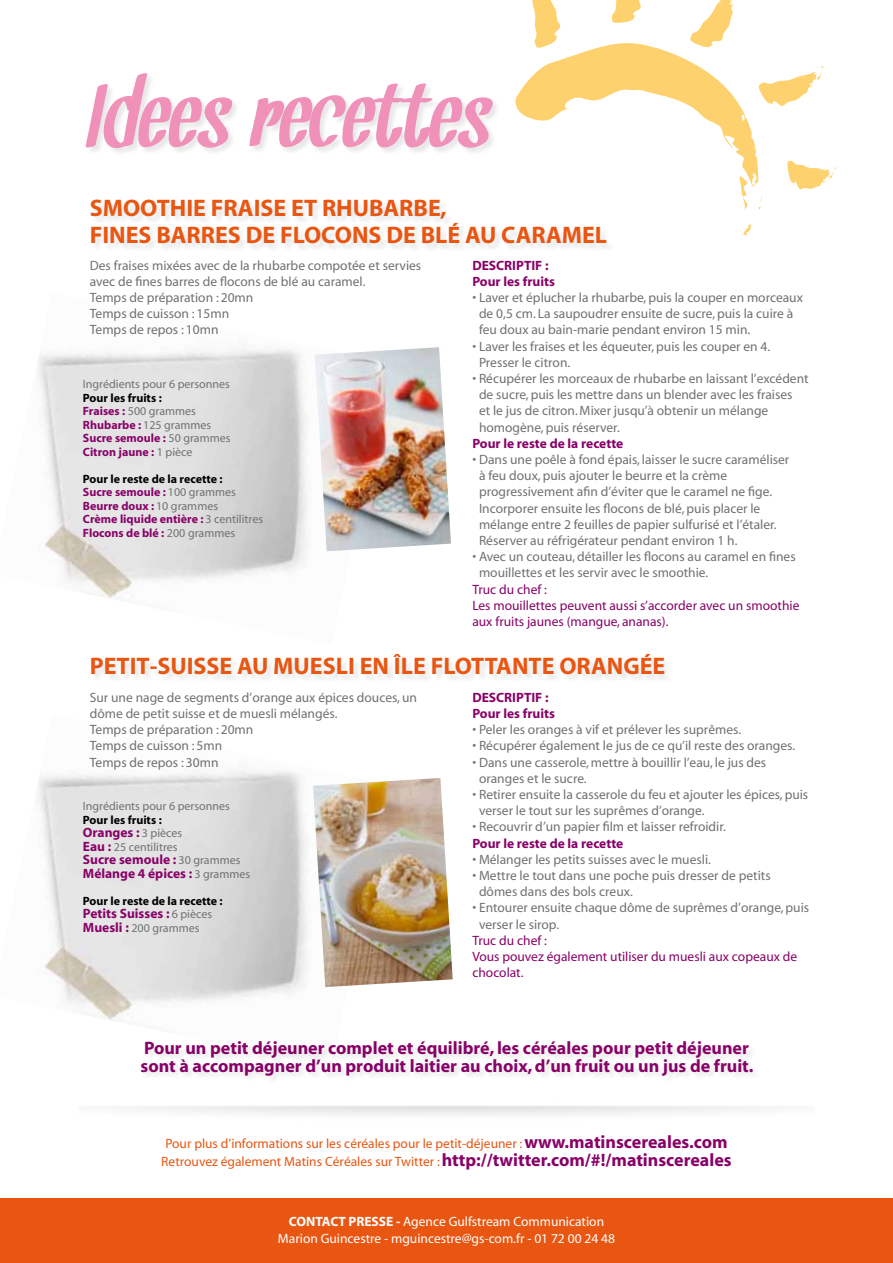
<style>
.page{position:relative;width:893px;height:1263px;background:#fff}
.page>*{position:absolute;margin:0;border:0;box-sizing:border-box;transform-origin:0 0}
.t1{font:99.45px "Snickles";color:#ef91b8}
.t2{font:700 24px/27px "Myriad";color:#e85612}
.t3{font:700 18px/18px "Myriad";color:#880268}
.t4{font:13.5px/16.2px "Myriad";color:#707172}
.t5{font:700 13.5px/16.2px "Myriad";color:#880268}
.t6{font:13.5px/16.2px "Myriad";color:#880268}
.t7{font:13.5px/18px "Myriad";color:#e85612;text-align:center}
.t8{font:13.5px/16.2px "Myriad";color:#fff;text-align:center}
.t9{font:700 12px/13.5px "Myriad";color:#880268}
.t10{font:12px "Myriad";color:#707172}
.t11{font:700 12px "Myriad";color:#000}
.s1{color:#000}
.s2{font-weight:400;color:#707172}
.s3{font-weight:400;font-size:12px;color:#707172}
.s4{font-weight:700;font-size:13.5px;color:#880268}
.s5{font-weight:700;font-size:18px;color:#880268}
.s6{font-weight:700}
</style>
<div class="page">
<svg style="left:515px;top:0;width:321px;height:236px"></svg>
<div style="left:0;top:1198px;width:893px;height:65px;background:#e85612"></div>
<div style="left:85px;top:73px;width:416px;height:84px;background:#000;opacity:.1"></div>
<div style="left:90px;top:200px;width:525px;height:51px;background:#f9f9f9"></div>
<div style="left:91px;top:655px;width:582px;height:28px;background:#f8f8f8"></div>
<div style="left:141px;top:1040px;width:620px;height:43px;background:#fafafa"></div>
<img style="left:37px;top:349px;width:291px;height:252px">
<img style="left:37px;top:771px;width:351px;height:286px">
<img style="left:315px;top:347px;width:136px;height:204px">
<img style="left:313px;top:778px;width:140px;height:209px">
<h1 class="t1" style="left:90px;top:71px;width:406px">Idees recettes</h1>
<h2 class="t2" style="left:90px;top:195px;width:519px">Smoothie fraise et rhubarbe,<br>fines barres de flocons de blé au caramel</h2>
<p class="t4" style="left:90px;top:257px;width:333px">Des fraises mixées avec de la rhubarbe compotée et servies avec de fines barres de flocons de blé au caramel.<br>Temps de préparation : 20mn<br>Temps de cuisson : 15mn<br>Temps de repos : 10mn</p>
<p class="t10" style="left:83px;top:378px;width:149px">Ingrédients pour 6 personnes</p>
<p class="t9" style="left:83px;top:391px;width:149px"><span class="s1">Pour les fruits :<br></span>Fraises : <span class="s2">500 grammes<br></span>Rhubarbe : <span class="s2">125 grammes<br></span>Sucre semoule : <span class="s2">50 grammes<br></span>Citron jaune : <span class="s2">1 pièce</span></p>
<p class="t9" style="left:83px;top:472px;width:182px"><span class="s1">Pour le reste de la recette :<br></span>Sucre semoule : <span class="s2">100 grammes<br></span>Beurre doux : <span class="s2">10 grammes<br></span>Crème liquide entière : <span class="s2">3 centilitres<br></span>Flocons de blé : <span class="s2">200 grammes</span></p>
<p class="t5" style="left:472px;top:257px;width:84px">Descriptif :<br>Pour les fruits</p>
<p class="t4" style="left:479px;top:290px;width:325px;text-indent:-7px">• Laver et éplucher la rhubarbe, puis la couper en morceaux de 0,5 cm. La saupoudrer ensuite de sucre, puis la cuire à feu doux au bain-marie pendant environ 15 min.</p>
<p class="t4" style="left:479px;top:338px;width:293px;text-indent:-7px">• Laver les fraises et les équeuter, puis les couper en 4.<br>Presser le citron.</p>
<p class="t4" style="left:479px;top:371px;width:331px;text-indent:-7px">• Récupérer les morceaux de rhubarbe en laissant l’excédent de sucre, puis les mettre dans un blender avec les fraises<br>et le jus de citron. Mixer jusqu’à obtenir un mélange homogène, puis réserver.</p>
<p class="t5" style="left:472px;top:436px;width:152px">Pour le reste de la recette</p>
<p class="t4" style="left:479px;top:452px;width:312px;text-indent:-7px">• Dans une poêle à fond épais, laisser le sucre caraméliser à feu doux, puis ajouter le beurre et la crème progressivement afin d’éviter que le caramel ne fige.<br>Incorporer ensuite les flocons de blé, puis placer le mélange entre 2 feuilles de papier sulfurisé et l’étaler.<br>Réserver au réfrigérateur pendant environ 1 h.</p>
<p class="t4" style="left:479px;top:549px;width:318px;text-indent:-7px">• Avec un couteau, détailler les flocons au caramel en fines mouillettes et les servir avec le smoothie.</p>
<p class="t6" style="left:472px;top:581px;width:329px">Truc du chef :<br>Les mouillettes peuvent aussi s’accorder avec un smoothie aux fruits jaunes (mangue, ananas).</p>
<h2 class="t2" style="left:90px;top:654px;width:577px">Petit-suisse au muesli en île flottante orangée</h2>
<p class="t4" style="left:90px;top:690px;width:329px">Sur une nage de segments d’orange aux épices douces, un dôme de petit suisse et de muesli mélangés.<br>Temps de préparation : 20mn<br>Temps de cuisson : 5mn<br>Temps de repos : 30mn</p>
<p class="t10" style="left:83px;top:800px;width:149px">Ingrédients pour 6 personnes</p>
<p class="t11" style="left:83px;top:813px;width:80px">Pour les fruits :</p>
<p class="t5" style="left:83px;top:825px;width:101px">Oranges : <span class="s3">3 pièces</span></p>
<p class="t10" style="left:83px;top:841px;width:96px"><span class="s4">Eau :</span> 25 centilitres</p>
<p class="t5" style="left:83px;top:853px;width:169px;line-height:13.5px">Sucre semoule : <span class="s3">30 grammes<br></span>Mélange 4 épices : <span class="s3">3 grammes</span></p>
<p class="t11" style="left:83px;top:894px;width:141px">Pour le reste de la recette :</p>
<p class="t5" style="left:83px;top:906px;width:131px">Petits Suisses : <span class="s3">6 pièces</span></p>
<p class="t10" style="left:83px;top:922px;width:118px"><span class="s4">Muesli :</span> 200 grammes</p>
<p class="t5" style="left:472px;top:690px;width:84px">Descriptif :<br>Pour les fruits</p>
<p class="t4" style="left:472px;top:722px;width:270px">• Peler les oranges à vif et prélever les suprêmes.</p>
<p class="t4" style="left:472px;top:738px;width:324px">• Récupérer également le jus de ce qu’il reste des oranges.</p>
<p class="t4" style="left:479px;top:755px;width:289px;text-indent:-7px">• Dans une casserole, mettre à bouillir l’eau, le jus des oranges et le sucre.</p>
<p class="t4" style="left:479px;top:787px;width:331px;text-indent:-7px">• Retirer ensuite la casserole du feu et ajouter les épices, puis verser le tout sur les suprêmes d’orange.</p>
<p class="t4" style="left:472px;top:819px;width:255px">• Recouvrir d’un papier film et laisser refroidir.</p>
<p class="t5" style="left:472px;top:835px;width:152px">Pour le reste de la recette</p>
<p class="t4" style="left:472px;top:852px;width:240px">• Mélanger les petits suisses avec le muesli.</p>
<p class="t4" style="left:479px;top:868px;width:293px;text-indent:-7px">• Mettre le tout dans une poche puis dresser de petits dômes dans des bols creux.</p>
<p class="t4" style="left:479px;top:900px;width:332px;text-indent:-7px">• Entourer ensuite chaque dôme de suprêmes d’orange, puis verser le sirop.</p>
<p class="t6" style="left:472px;top:933px;width:326px">Truc du chef :<br>Vous pouvez également utiliser du muesli aux copeaux de chocolat.</p>
<h3 class="t3" style="left:141px;top:1039px;width:614px">Pour un petit déjeuner complet et équilibré, les céréales pour petit déjeuner sont à accompagner d’un produit laitier au choix, d’un fruit ou un jus de fruit.</h3>
<p class="t7" style="left:161px;top:1135px;width:572px">Pour plus d’informations sur les céréales pour le petit-déjeuner : <span class="s5">www.matinscereales.com<br></span>Retrouvez également Matins Céréales sur Twitter : <span class="s5">http://twitter.com/#!/matinscereales</span></p>
<p class="t8" style="left:278px;top:1214px;width:339px"><span class="s6">Contact presse -</span> Agence Gulfstream Communication<br>Marion Guincestre - mguincestre@gs-com.fr - 01 72 00 24 48</p>
</div>
